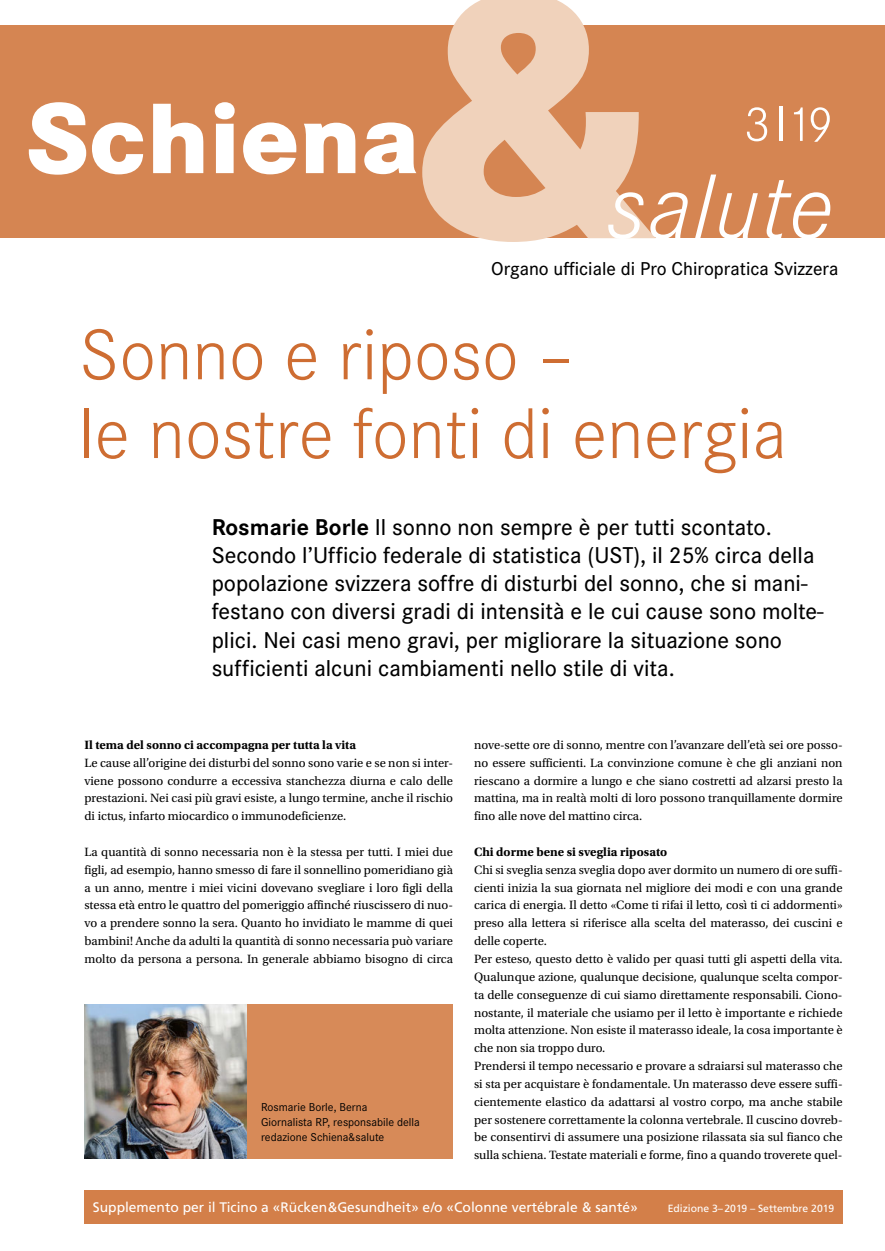
<style>
.page{position:relative;width:885px;height:1251px;background:#fff}
.page>*{position:absolute;margin:0;border:0;box-sizing:border-box;transform-origin:0 0}
.t1{font:800 374.25px "Corporate S";color:#f0d2bb}
.t2{font:800 103.95px "Corporate S";color:#fff}
.t3{font:italic 300 95.1px "Corporate S";letter-spacing:.02em;color:#fff}
.t4{font:300 74.25px/78.8px "Corporate S";color:#ce6d32}
.t5{font:300 51px "Corporate S";color:#fff}
.t6{font:500 23.7px/28.2px "Corporate S";color:#000}
.t7{font:500 19.35px "Corporate S";color:#000}
.t8{font:13.8px "Frutiger LT Std";color:#fff}
.t9{font:12.6px/17.9px "Utopia Std";color:#000;text-align:justify}
.t10{font:700 12.6px "Utopia Std";color:#000}
.t11{font:11.85px/15.1px "Corporate S";color:#000}
.t12{font:10.35px "Frutiger LT Std";color:#fff}
.s1{font-weight:700}
.s2{font-family:"Corporate S";font-size:14.85px;color:#000}
</style>
<div class="page">
<div style="left:84px;top:1190px;width:758px;height:33px;background:#d37f49"></div>
<div style="left:0;top:26px;width:884px;height:212px;background:#d58552"></div>
<div style="left:84px;top:1004px;width:369px;height:154px;background:#d78a58"></div>
<img style="left:84px;top:1004px;width:162px;height:154px">
<h1 class="t1" style="left:410px;top:-108px;width:245px">&amp;</h1>
<h3 class="t7" style="left:491px;top:257px;width:349px">Organo ufficiale di Pro Chiropratica Svizzera</h3>
<h2 class="t2" style="left:26px;top:77px;width:395px">Schiena</h2>
<h3 class="t5" style="left:743px;top:91px;width:92px">3I19</h3>
<h3 class="t3" style="left:606px;top:154px;width:230px">salute</h3>
<h3 class="t4" style="left:79px;top:312px;width:709px">Sonno e riposo –<br>le nostre fonti di energia</h3>
<p class="t6" style="left:212px;top:513px;width:613px"><span class="s1">Rosmarie Borle</span> Il sonno non sempre è per tutti scontato.<br>Secondo l’Ufficio federale di statistica (UST), il 25% circa della popolazione svizzera soffre di disturbi del sonno, che si mani&shy;festano con diversi gradi di intensità e le cui cause sono molte&shy;plici. Nei casi meno gravi, per migliorare la situazione sono sufficienti alcuni cambiamenti nello stile di vita.</p>
<p class="t10" style="left:84px;top:737px;width:273px">Il tema del sonno ci accompagna per tutta la vita</p>
<p class="t9" style="left:84px;top:753px;width:370px">Le cause all’origine dei disturbi del sonno sono varie e se non si inter&shy;viene possono condurre a eccessiva stanchezza diurna e calo delle prestazioni. Nei casi più gravi esiste, a lungo termine, anche il rischio di ictus, infarto miocardico o immunodeficienze.</p>
<p class="t9" style="left:84px;top:843px;width:370px">La quantità di sonno necessaria non è la stessa per tutti. I miei due figli, ad esempio, hanno smesso di fare il sonnellino pomeridiano già a un anno, mentre i miei vicini dovevano svegliare i loro figli della stessa età entro le quattro del pomeriggio affinché riuscissero di nuo&shy;vo a prendere sonno la sera. Quanto ho invidiato le mamme di quei bambini! Anche da adulti la quantità di sonno necessaria può variare molto da persona a persona. In generale abbiamo bisogno di circa</p>
<p class="t11" style="left:261px;top:1099px;width:160px">Rosmarie Borle, Berna<br>Giornalista RP, responsabile della redazione Schiena&amp;salute</p>
<p class="t9" style="left:474px;top:736px;width:370px">nove-sette ore di sonno, mentre con l’avanzare dell’età sei ore posso&shy;no essere sufficienti. La convinzione comune è che gli anziani non riescano a dormire a lungo e che siano costretti ad alzarsi presto la mattina, ma in realtà molti di loro possono tranquillamente dormire fino alle nove del mattino circa.</p>
<p class="t10" style="left:474px;top:844px;width:195px">Chi dorme bene si sveglia riposato</p>
<p class="t9" style="left:474px;top:860px;width:370px;text-align:left">Chi si sveglia senza sveglia dopo aver dormito un numero di ore suffi&shy;cienti inizia la sua giornata nel migliore dei modi e con una grande carica di energia. Il detto «Come ti rifai il letto, così ti ci addormenti» preso alla lettera si riferisce alla scelta del materasso, dei cuscini e delle coperte.<br>Per esteso, questo detto è valido per quasi tutti gli aspetti della vita.<br>Qualunque azione, qualunque decisione, qualunque scelta compor&shy;ta delle conseguenze di cui siamo direttamente responsabili. Ciono&shy;nostante, il materiale che usiamo per il letto è importante e richiede molta attenzione. Non esiste il materasso ideale, la cosa importante è che non sia troppo duro.<br>Prendersi il tempo necessario e provare a sdraiarsi sul materasso che si sta per acquistare è fondamentale. Un materasso deve essere suffi&shy;cientemente elastico da adattarsi al vostro corpo, ma anche stabile per sostenere correttamente la colonna vertebrale. Il cuscino dovreb&shy;be consentirvi di assumere una posizione rilassata sia sul fianco che sulla schiena. Testate materiali e forme, fino a quando troverete quel-</p>
<p class="t8" style="left:93px;top:1198px;width:546px">Supplemento per il Ticino a «Rücken&amp;Gesundheit» e/o «Colonne vertébrale &amp; santé»</p>
<p class="t12" style="left:667px;top:1201px;width:176px">Edizione 3–2019 – Settembre 2019<span class="s2">1</span></p>
</div>
